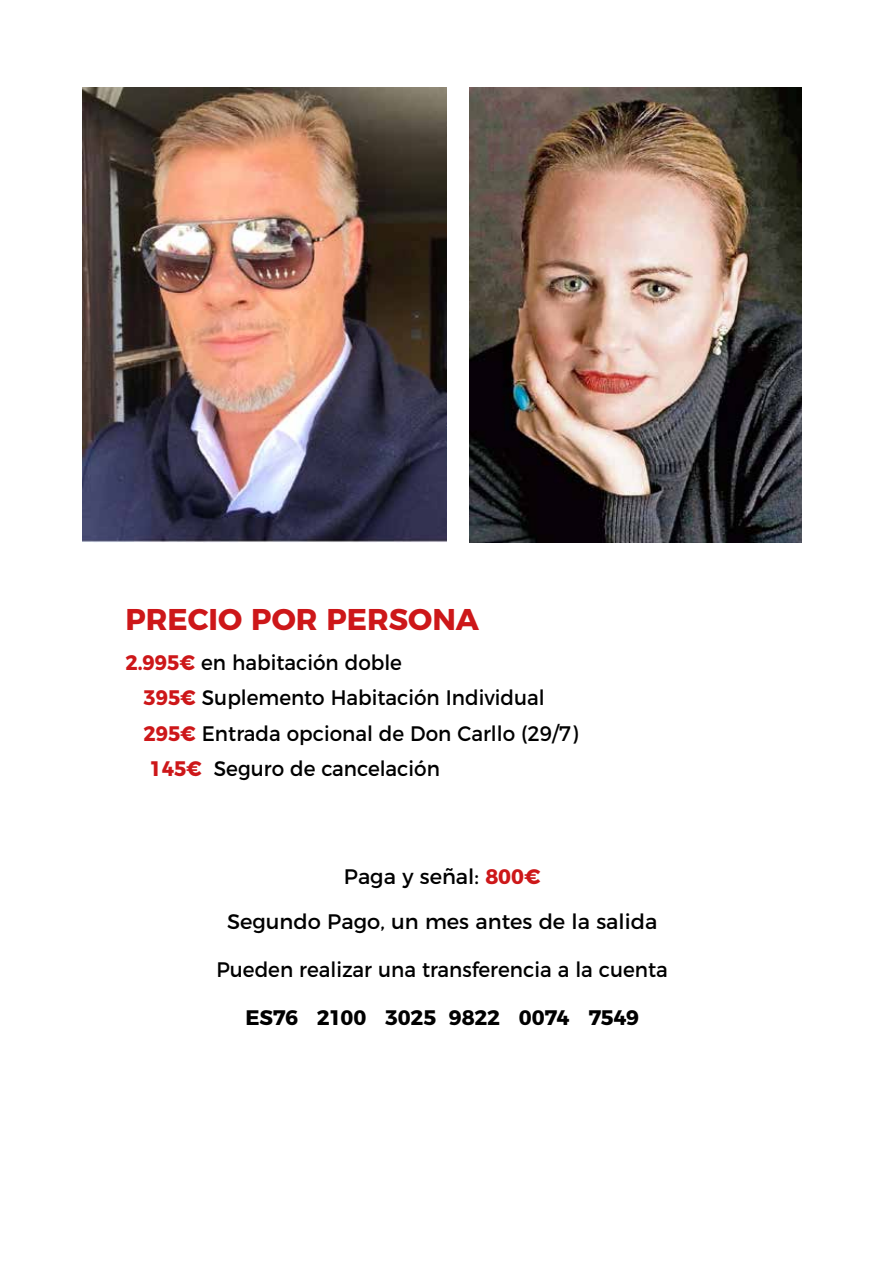
<style>
.page{position:relative;width:893px;height:1263px;background:#fff}
.page>*{position:absolute;margin:0;border:0;box-sizing:border-box;transform-origin:0 0}
.t1{font:700 30px "Montserrat";color:#cd1719}
.t2{font:21px/35.5px "Montserrat";color:#000;scale:.95 1}
.t3{font:21px/44.2px "Montserrat";color:#000;text-align:center}
.t4{font:700 21px "Montserrat";letter-spacing:-.015em;color:#000}
.s1{font-weight:700;color:#cd1719}
</style>
<div class="page">
<img style="left:83px;top:87px;width:363px;height:455px">
<img style="left:470px;top:87px;width:331px;height:455px">
<h1 class="t1" style="left:125px;top:595px;width:355px">PRECIO POR PERSONA</h1>
<p class="t2" style="left:143px;top:643px;width:459px;text-indent:-18px"><span class="s1">2.995€</span> en habitación doble<br><span class="s1">395€</span> Suplemento Habitación Individual <span class="s1">295€</span> Entrada opcional de Don Carllo (29/7)<br><span class="s1">145€</span> Seguro de cancelación</p>
<p class="t3" style="left:227px;top:853px;width:432px">Paga y señal: <span class="s1">800€<br></span>Segundo Pago, un mes antes de la salida</p>
<p class="t2" style="left:216px;top:950px;width:477px">Pueden realizar una transferencia a la cuenta</p>
<p class="t4" style="left:245px;top:1000px;width:395px">ES76 2100 3025 9822 0074 7549</p>
</div>
